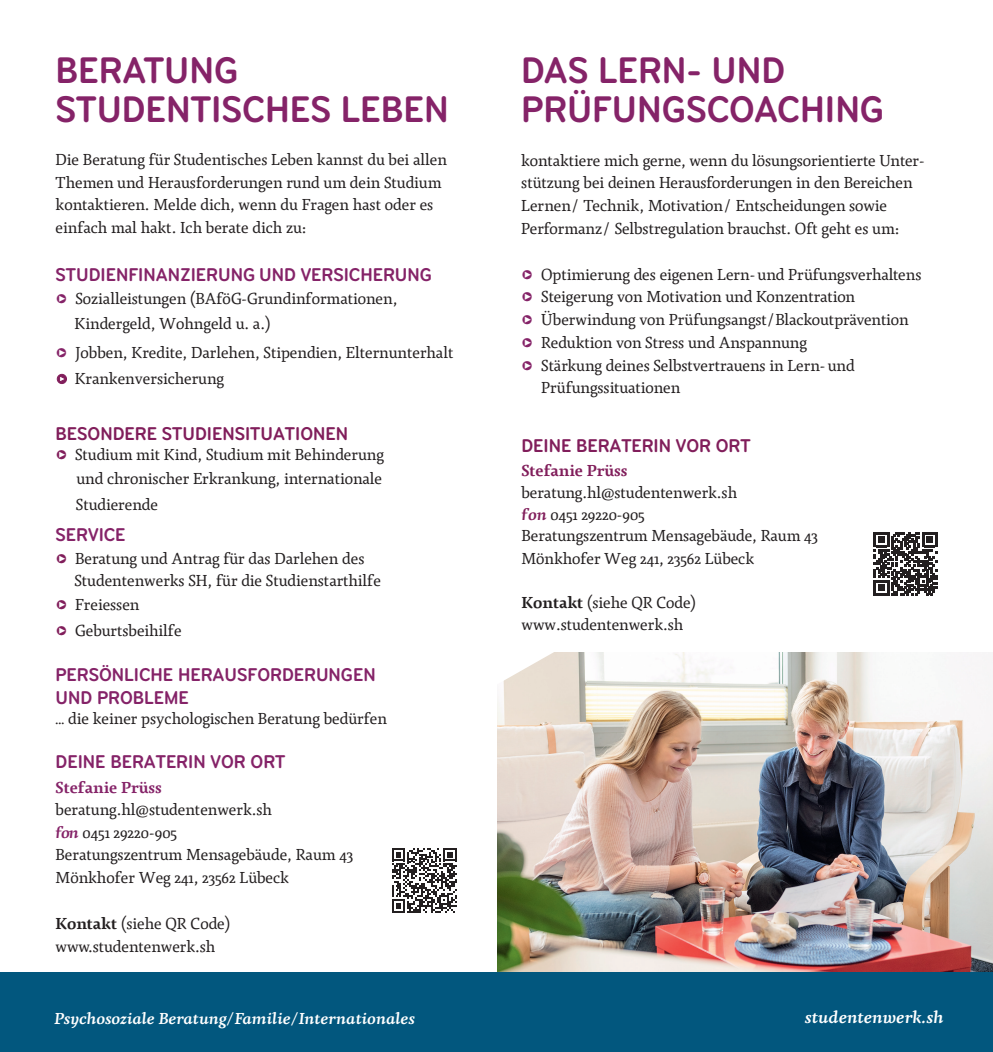
<style>
.page{position:relative;width:993px;height:1052px;background:#fff}
.page>*{position:absolute;margin:0;border:0;box-sizing:border-box;transform-origin:0 0}
.t1{font:700 38.5px/38.5px "Bryant Condensed";color:#852368}
.t2{font:700 19.25px/22.8px "Bryant Condensed";color:#852368}
.t3{font:700 condensed 19.25px "Bryant";color:#811e5b}
.t4{font:700 condensed 19.25px "Bryant";color:#852368}
.t5{font:italic 700 16.62px "Agendatype";letter-spacing:-.005em;color:#fff}
.t6{font:15.75px/22.8px "Agendatype";color:#231f20}
.t7{font:italic 700 15.75px "Agendatype";letter-spacing:-.005em;color:#fff}
.t8{font:15.75px "Agendatype";color:#221e1f}
.t9{font:700 15.75px "Agendatype";color:#852368}
.t10{font:700 15.75px "Agendatype";color:#811e5b}
.s1{color:#852368}
.s2{color:#811e5b}
.s3{font-weight:700;font-style:italic;color:#852368}
.s4{font-weight:700}
.s5{font-weight:700;font-style:italic;color:#811e5b}
</style>
<div class="page">
<img style="left:497px;top:652px;width:495px;height:320px">
<svg style="left:497px;top:652px;width:57px;height:41px"></svg>
<div style="left:0;top:972px;width:992px;height:80px;background:#02577e"></div>
<svg style="left:873px;top:532px;width:63px;height:63px"></svg>
<svg style="left:392px;top:848px;width:64px;height:64px"></svg>
<h1 class="t1" style="left:56px;top:52px;width:394px">BERATUNG<br>STUDENTISCHES LEBEN</h1>
<p class="t6" style="left:56px;top:148px;width:392px">Die Beratung für Studentisches Leben kannst du bei allen Themen und Herausforderungen rund um dein Studium kontaktieren. Melde dich, wenn du Fragen hast oder es einfach mal hakt. Ich berate dich zu:</p>
<p class="t2" style="left:56px;top:263px;width:378px">STUDIENFINANZIERUNG UND VERSICHERUNG</p>
<p class="t6" style="left:56px;top:287px;width:343px"><span class="s1">❑</span> Sozialleistungen (BAföG-Grundinformationen,</p>
<p class="t6" style="left:56px;top:341px;width:399px"><span class="s1">❑</span> Jobben, Kredite, Darlehen, Stipendien, Elternunterhalt</p>
<p class="t6" style="left:56px;top:367px;width:170px"><span class="s2">❑</span> Krankenversicherung</p>
<p class="t3" style="left:56px;top:421px;width:294px">BESONDERE STUDIENSITUATIONEN</p>
<p class="t6" style="left:56px;top:443px;width:329px"><span class="s2">❑</span> Studium mit Kind, Studium mit Behinderung</p>
<p class="t6" style="left:75px;top:312px;width:197px">Kindergeld, Wohngeld u. a.)</p>
<p class="t8" style="left:76px;top:469px;width:307px">und chronischer Erkrankung, internationale</p>
<p class="t6" style="left:76px;top:493px;width:84px">Studierende</p>
<p class="t4" style="left:56px;top:523px;width:71px">SERVICE</p>
<p class="t6" style="left:56px;top:547px;width:310px"><span class="s2">❑</span> Beratung und Antrag für das Darlehen des</p>
<p class="t6" style="left:74px;top:569px;width:308px">Studentenwerks SH, für die Studienstarthilfe</p>
<p class="t6" style="left:56px;top:593px;width:85px"><span class="s2">❑</span> Freiessen</p>
<p class="t6" style="left:56px;top:619px;width:127px"><span class="s2">❑</span> Geburtsbeihilfe</p>
<p class="t2" style="left:56px;top:663px;width:321px">PERSÖNLICHE HERAUSFORDERUNGEN<br>UND PROBLEME</p>
<p class="t6" style="left:56px;top:707px;width:333px">… die keiner psychologischen Beratung bedürfen</p>
<p class="t2" style="left:56px;top:750px;width:231px">DEINE BERATERIN VOR ORT</p>
<p class="t9" style="left:56px;top:777px;width:108px">Stefanie Prüss</p>
<p class="t6" style="left:56px;top:799px;width:299px;line-height:22.2px">beratung.hl@studentenwerk.sh<br><span class="s3">fon</span> 0451 29220-905<br>Beratungszentrum Mensagebäude, Raum 43</p>
<p class="t6" style="left:56px;top:866px;width:235px">Mönkhofer Weg 241, 23562 Lübeck</p>
<p class="t6" style="left:56px;top:912px;width:176px"><span class="s4">Kontakt</span> (siehe QR Code) www.studentenwerk.sh</p>
<p class="t7" style="left:55px;top:1007px;width:362px">Psychosoziale Beratung/Familie/Internationales</p>
<h1 class="t1" style="left:521px;top:52px;width:364px">DAS LERN- UND<br>PRÜFUNGSCOACHING</h1>
<p class="t6" style="left:521px;top:149px;width:405px">kontaktiere mich gerne, wenn du lösungsorientierte Unter&shy;stützung bei deinen Herausforderungen in den Bereichen Lernen/ Technik, Motivation/ Entscheidungen sowie Performanz/ Selbstregulation brauchst. Oft geht es um:</p>
<p class="t6" style="left:521px;top:263px;width:401px"><span class="s1">❑</span> Optimierung des eigenen Lern- und Prüfungsverhaltens</p>
<p class="t6" style="left:521px;top:285px;width:335px"><span class="s1">❑</span> Steigerung von Motivation und Konzentration</p>
<p class="t6" style="left:521px;top:308px;width:389px"><span class="s1">❑</span> Überwindung von Prüfungsangst/Blackoutprävention</p>
<p class="t6" style="left:521px;top:331px;width:287px"><span class="s1">❑</span> Reduktion von Stress und Anspannung</p>
<p class="t6" style="left:541px;top:354px;width:315px;text-indent:-20px"><span class="s1">❑</span> Stärkung deines Selbstvertrauens in Lern- und<br>Prüfungssituationen</p>
<p class="t3" style="left:521px;top:434px;width:230px">DEINE BERATERIN VOR ORT</p>
<p class="t10" style="left:521px;top:460px;width:107px">Stefanie Prüss</p>
<p class="t6" style="left:521px;top:482px;width:298px;line-height:21.5px">beratung.hl@studentenwerk.sh<br><span class="s5">fon</span> 0451 29220-905<br>Beratungszentrum Mensagebäude, Raum 43</p>
<p class="t6" style="left:521px;top:547px;width:234px">Mönkhofer Weg 241, 23562 Lübeck</p>
<p class="t6" style="left:521px;top:591px;width:176px;line-height:22.1px"><span class="s4">Kontakt</span> (siehe QR Code) www.studentenwerk.sh</p>
<p class="t5" style="left:804px;top:1006px;width:140px">studentenwerk.sh</p>
</div>
